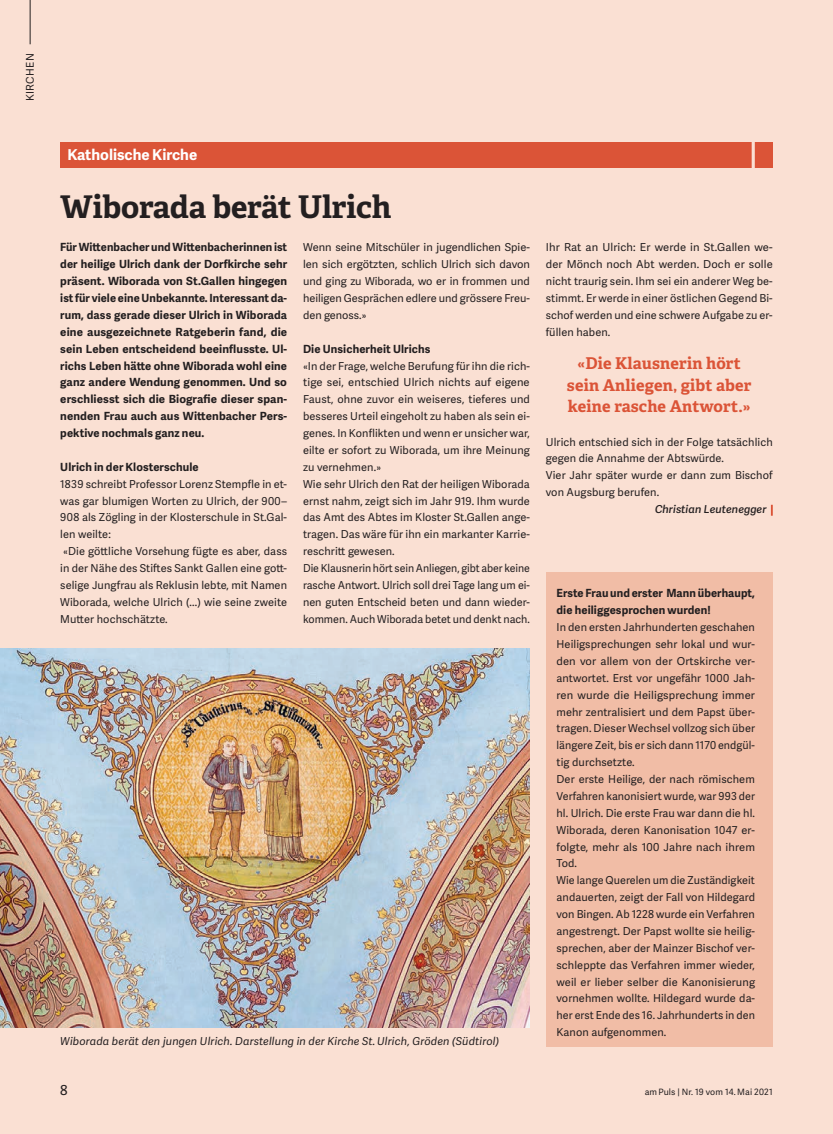
<style>
.page{position:relative;width:833px;height:1134px;background:#fae0d3}
.page>*{position:absolute;margin:0;border:0;box-sizing:border-box;transform-origin:0 0}
._05_Hauptartikel_Tit{font:700 31.25px "Adelle";letter-spacing:-.005em;color:#231f20}
._05_Hauptartikel_Zit{font:700 16.25px/21.2px "Adelle";letter-spacing:.01em;color:#db5437;text-align:center}
._09_Kirche_Hauptarti{font:700 15px "Adelle Sans";color:#fff}
.t1{font:13.75px "Adelle Sans";color:#231f20}
._05_Hauptartikel_Lea{font:700 11.25px/16.9px "Adelle Sans";letter-spacing:.01em;color:#231f20;text-align:justify}
._09_Kirche_Hauptarti-2{font:700 11.25px/16.9px "Adelle Sans";letter-spacing:.01em;color:#231f20}
._05_Hauptartikel_Zwi{font:700 11.25px "Adelle Sans";letter-spacing:.01em;color:#231f20}
._05_Hauptartikel_Gru{font:11px/16.9px "Adelle Sans";letter-spacing:.01em;color:#231f20;text-align:justify}
._09_Kirche_Hauptarti-3{font:11px/16.9px "Adelle Sans";letter-spacing:.01em;color:#231f20;text-align:justify}
._05_Hauptartikel_Gru-2{font:11px/16.9px "Adelle Sans";letter-spacing:.01em;color:#231f20;text-align:justify;scale:.96 1}
._05_Hauptartikel_Bil{font:italic 11px "Adelle Sans";letter-spacing:.015em;color:#231f20}
._09_Kirche_Hauptarti-4{font:italic 600 11px "Adelle Sans";letter-spacing:.005em;color:#231f20}
.t2{font:10.62px "Adelle Sans";letter-spacing:.04em;color:#231f20}
.t3{font:8.75px "Adelle Sans";letter-spacing:.01em;color:#231f20}
</style>
<div class="page">
<hr style="left:30px;top:0;width:1px;height:44px;background:#231f20">
<div style="left:60px;top:142px;width:712px;height:25px;background:#db5437"></div>
<svg style="left:751px;top:142px;width:4px;height:26px"></svg>
<img style="left:0;top:649px;width:530px;height:379px">
<div style="left:546px;top:572px;width:226px;height:475px;background:#f1bda6"></div>
<p class="t2" style="left:23px;top:101px;width:50px;rotate:-90deg">KIRCHEN</p>
<p class="_09_Kirche_Hauptarti" style="left:67px;top:144px;width:131px">Katholische Kirche</p>
<p class="_05_Hauptartikel_Tit" style="left:60px;top:187px;width:333px">Wiborada berät Ulrich</p>
<p class="_05_Hauptartikel_Lea" style="left:60px;top:239px;width:228px">Für Wittenbacher und Wittenbacherinnen ist der heilige Ulrich dank der Dorfkirche sehr präsent. Wiborada von St.Gallen hingegen ist für viele eine Unbekannte. Interessant da&shy;rum, dass gerade dieser Ulrich in Wiborada eine ausgezeichnete Ratgeberin fand, die sein Leben entscheidend beeinflusste. Ul&shy;richs Leben hätte ohne Wiborada wohl eine ganz andere Wendung genommen. Und so erschliesst sich die Biografie dieser span&shy;nenden Frau auch aus Wittenbacher Pers&shy;pektive nochmals ganz neu.</p>
<p class="_05_Hauptartikel_Zwi" style="left:60px;top:459px;width:140px">Ulrich in der Klosterschule</p>
<p class="_05_Hauptartikel_Gru" style="left:60px;top:475px;width:228px">1839 schreibt Professor Lorenz Stempfle in et&shy;was gar blumigen Worten zu Ulrich, der 900– 908 als Zögling in der Klosterschule in St.Gal&shy;len weilte:</p>
<p class="_05_Hauptartikel_Gru" style="left:60px;top:542px;width:228px">«Die göttliche Vorsehung fügte es aber, dass in der Nähe des Stiftes Sankt Gallen eine gott&shy;selige Jungfrau als Reklusin lebte, mit Namen Wiborada, welche Ulrich (...) wie seine zweite Mutter hochschätzte.</p>
<p class="_05_Hauptartikel_Gru" style="left:303px;top:239px;width:228px">Wenn seine Mitschüler in jugendlichen Spie&shy;len sich ergötzten, schlich Ulrich sich davon und ging zu Wiborada, wo er in frommen und heiligen Gesprächen edlere und grössere Freu&shy;den genoss.»</p>
<p class="_05_Hauptartikel_Zwi" style="left:303px;top:340px;width:129px">Die Unsicherheit Ulrichs</p>
<p class="_05_Hauptartikel_Gru" style="left:303px;top:357px;width:228px">«In der Frage, welche Berufung für ihn die rich&shy;tige sei, entschied Ulrich nichts auf eigene Faust, ohne zuvor ein weiseres, tieferes und besseres Urteil eingeholt zu haben als sein ei&shy;genes. In Konflikten und wenn er unsicher war, eilte er sofort zu Wiborada, um ihre Meinung zu vernehmen.»</p>
<p class="_05_Hauptartikel_Gru" style="left:303px;top:475px;width:228px">Wie sehr Ulrich den Rat der heiligen Wiborada ernst nahm, zeigt sich im Jahr 919. Ihm wurde das Amt des Abtes im Kloster St.Gallen ange&shy;tragen. Das wäre für ihn ein markanter Karrie&shy;reschritt gewesen.</p>
<p class="_05_Hauptartikel_Gru-2" style="left:303px;top:559px;width:238px">Die Klausnerin hört sein Anliegen, gibt aber keine rasche Antwort. Ulrich soll drei Tage lang um ei&shy;nen guten Entscheid beten und dann wieder&shy;kommen. Auch Wiborada betet und denkt nach.</p>
<p class="_05_Hauptartikel_Bil" style="left:60px;top:1033px;width:440px">Wiborada berät den jungen Ulrich. Darstellung in der Kirche St. Ulrich, Gröden (Südtirol)</p>
<p class="_05_Hauptartikel_Gru" style="left:546px;top:239px;width:228px">Ihr Rat an Ulrich: Er werde in St.Gallen we&shy;der Mönch noch Abt werden. Doch er solle nicht traurig sein. Ihm sei ein anderer Weg be&shy;stimmt. Er werde in einer östlichen Gegend Bi&shy;schof werden und eine schwere Aufgabe zu er&shy;füllen haben.</p>
<p class="_05_Hauptartikel_Zit" style="left:567px;top:353px;width:186px">«Die Klausnerin hört sein Anliegen, gibt aber keine rasche Antwort.»</p>
<p class="_05_Hauptartikel_Gru" style="left:546px;top:433px;width:228px">Ulrich entschied sich in der Folge tatsächlich gegen die Annahme der Abtswürde.</p>
<p class="_05_Hauptartikel_Gru" style="left:546px;top:467px;width:228px">Vier Jahr später wurde er dann zum Bischof von Augsburg berufen.</p>
<p class="_09_Kirche_Hauptarti-4" style="left:655px;top:503px;width:113px">Christian Leutenegger</p>
<p class="_09_Kirche_Hauptarti-2" style="left:556px;top:584px;width:200px">Erste Frau und erster Mann überhaupt, die heiliggesprochen wurden!</p>
<p class="_09_Kirche_Hauptarti-3" style="left:556px;top:618px;width:200px">In den ersten Jahrhunderten geschahen Heiligsprechungen sehr lokal und wur&shy;den vor allem von der Ortskirche ver&shy;antwortet. Erst vor ungefähr 1000 Jah&shy;ren wurde die Heiligsprechung immer mehr zentralisiert und dem Papst über&shy;tragen. Dieser Wechsel vollzog sich über längere Zeit, bis er sich dann 1170 endgül&shy;tig durchsetzte.</p>
<p class="_09_Kirche_Hauptarti-3" style="left:556px;top:770px;width:200px">Der erste Heilige, der nach römischem Verfahren kanonisiert wurde, war 993 der hl. Ulrich. Die erste Frau war dann die hl.<br>Wiborada, deren Kanonisation 1047 er&shy;folgte, mehr als 100 Jahre nach ihrem Tod.</p>
<p class="_09_Kirche_Hauptarti-3" style="left:556px;top:872px;width:200px">Wie lange Querelen um die Zuständigkeit andauerten, zeigt der Fall von Hildegard von Bingen. Ab 1228 wurde ein Verfahren angestrengt. Der Papst wollte sie heilig&shy;sprechen, aber der Mainzer Bischof ver&shy;schleppte das Verfahren immer wieder, weil er lieber selber die Kanonisierung vornehmen wollte. Hildegard wurde da&shy;her erst Ende des 16. Jahrhunderts in den Kanon aufgenommen.</p>
<p class="t1" style="left:60px;top:1080px;width:9px">8</p>
<p class="t3" style="left:644px;top:1085px;width:129px">am Puls | Nr. 19 vom 14. Mai 2021</p>
</div>
